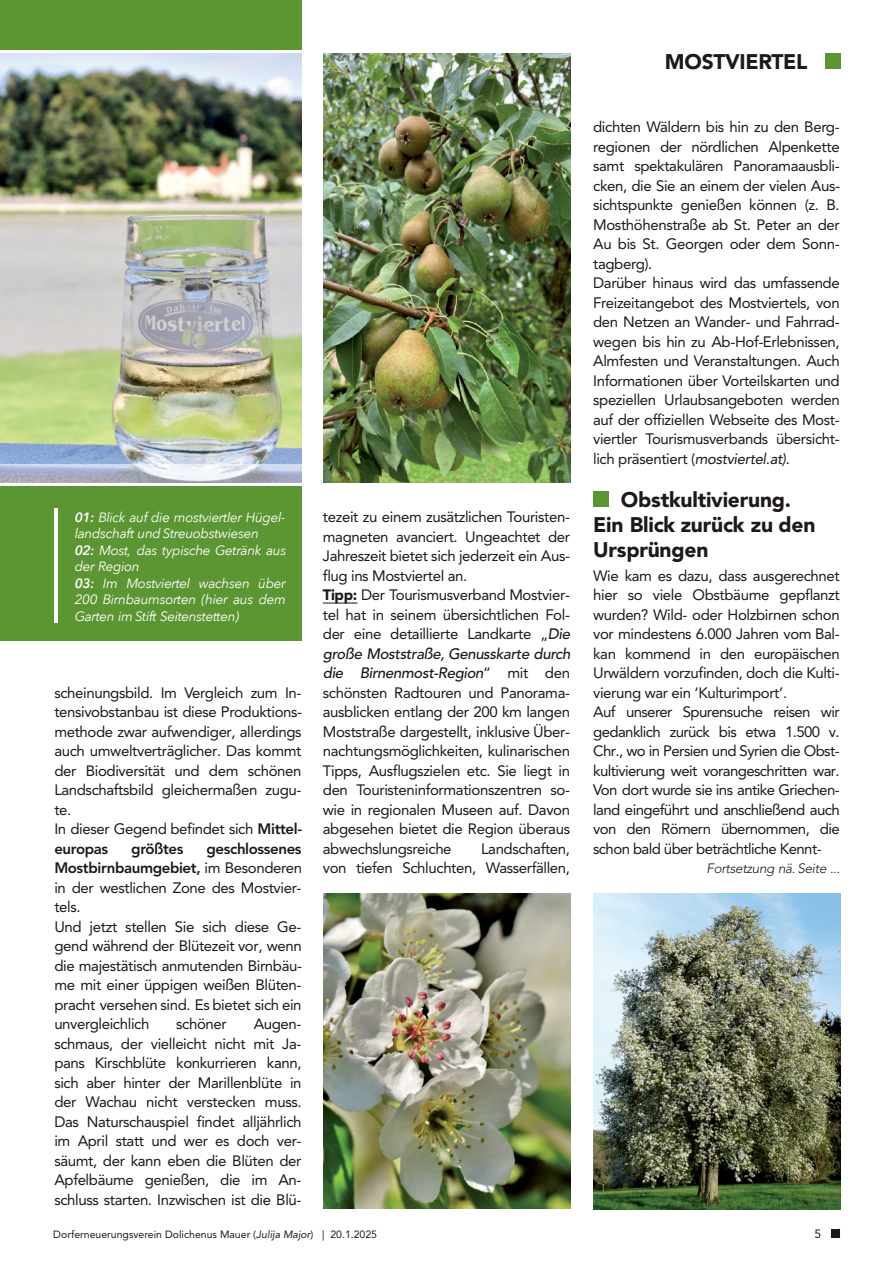
<style>
.page{position:relative;width:894px;height:1263px;background:#fff}
.page>*{position:absolute;margin:0;border:0;box-sizing:border-box;transform-origin:0 0}
.t1{font:900 21px/25.2px "Avenir LT Std";letter-spacing:-.01em;color:#1d181a}
.t2{font:15px/19.5px "Avenir LT Std";letter-spacing:-.025em;color:#1d181a}
.t3{font:800 15px "Avenir LT Std";letter-spacing:-.025em;color:#1d181a}
.t4{font:italic 13.5px/16.5px "Avenir Next";letter-spacing:-.025em;color:#fff}
.t5{font:italic 300 13.5px "Avenir LT Std";letter-spacing:-.025em;color:#1d181a}
.t6{font:12px "Avenir LT Std";color:#1d181a}
.t7{font:10.5px "Avenir LT Std";color:#1d181a}
.s1{font-weight:600}
.s2{font-weight:800}
.s3{font-weight:900}
.s4{font-weight:500;font-style:italic}
.s5{font-style:italic}
</style>
<div class="page">
<hr style="left:323px;top:603px;width:30px;height:1px;background:#1d181a">
<div style="left:593px;top:491px;width:16px;height:16px;background:#5c9632"></div>
<div style="left:824px;top:53px;width:16px;height:16px;background:#5c9632"></div>
<div style="left:830px;top:1229px;width:9px;height:8px;background:#1d181a"></div>
<img style="left:593px;top:894px;width:246px;height:315px">
<img style="left:323px;top:53px;width:247px;height:430px">
<img style="left:323px;top:893px;width:247px;height:315px">
<img style="left:0;top:53px;width:301px;height:411px">
<div style="left:0;top:464px;width:319px;height:177px;background:#fff;opacity:.56"></div>
<div style="left:0;top:0;width:301px;height:49px;background:#5c9632"></div>
<div style="left:0;top:486px;width:301px;height:155px;background:#5c9632"></div>
<hr style="left:54px;top:509px;width:4px;height:114px;background:#fff">
<p class="t4" style="left:75px;top:509px;width:213px"><span class="s1">01:</span> Blick auf die mostviertler Hügel&shy;landschaft und Streuobstwiesen<br><span class="s1">02:</span> Most, das typische Getränk aus der Region<br><span class="s1">03:</span> Im Mostviertel wachsen über<br>200 Birnbaumsorten (hier aus dem<br>Garten im Stift Seitenstetten)</p>
<p class="t2" style="left:54px;top:684px;width:249px">scheinungsbild. Im Vergleich zum In&shy;tensivobstanbau ist diese Produktions&shy;methode zwar aufwendiger, allerdings auch umweltverträglicher. Das kommt der Biodiversität und dem schönen<br>Landschaftsbild gleichermaßen zugu&shy;te.<br>In dieser Gegend befindet sich <span class="s2">Mittel&shy;europas</span></p>
<p class="t3" style="left:131px;top:842px;width:54px">größtes</p>
<p class="t2" style="left:54px;top:840px;width:249px;text-indent:152px"><span class="s2">geschlossenes<br>Mostbirnbaumgebiet,</span> im Besonderen in der westlichen Zone des Mostvier&shy;tels.<br>Und jetzt stellen Sie sich diese Ge&shy;gend während der Blütezeit vor, wenn die majestätisch anmutenden Birnbäu&shy;me mit einer üppigen weißen Blüten&shy;pracht versehen sind. Es bietet sich ein unvergleichlich</p>
<p class="t2" style="left:176px;top:1015px;width:52px">schöner</p>
<p class="t2" style="left:54px;top:1015px;width:249px;text-align:justify;text-indent:199px">Augen&shy;schmaus, der vielleicht nicht mit Ja&shy;pans Kirschblüte konkurrieren kann, sich aber hinter der Marillenblüte in der Wachau nicht verstecken muss.<br>Das Naturschauspiel findet alljährlich im April statt und wer es doch ver&shy;säumt, der kann eben die Blüten der Apfelbäume genießen, die im An&shy;schluss starten. Inzwischen ist die Blü-</p>
<p class="t2" style="left:323px;top:508px;width:249px">tezeit zu einem zusätzlichen Touristen&shy;magneten avanciert. Ungeachtet der Jahreszeit bietet sich jederzeit ein Aus&shy;flug ins Mostviertel an.<br><span class="s3">Tipp:</span> Der Tourismusverband Mostvier&shy;tel hat in seinem übersichtlichen Fol&shy;der eine detaillierte Landkarte „<span class="s4">Die große Moststraße, Genusskarte durch die Birnenmost-Region</span>“ mit den schönsten Radtouren und Panorama&shy;ausblicken entlang der 200 km langen Moststraße dargestellt, inklusive Über&shy;nachtungsmöglichkeiten, kulinarischen Tipps, Ausflugszielen etc. Sie liegt in den Touristeninformationszentren so&shy;wie in regionalen Museen auf. Davon abgesehen bietet die Region überaus abwechslungsreiche</p>
<p class="t2" style="left:323px;top:840px;width:249px;text-align:right">Landschaften,<br>von tiefen Schluchten, Wasserfällen,</p>
<h1 class="t1" style="left:664px;top:51px;width:144px">MOSTVIERTEL</h1>
<p class="t2" style="left:593px;top:118px;width:248px">dichten Wäldern bis hin zu den Berg&shy;regionen der nördlichen Alpenkette samt spektakulären Panoramaausbli&shy;cken, die Sie an einem der vielen Aus&shy;sichtspunkte genießen können (z. B.<br>Mosthöhenstraße ab St. Peter an der Au bis St. Georgen oder dem Sonn&shy;tagberg).<br>Darüber hinaus wird das umfassende Freizeitangebot des Mostviertels, von den Netzen an Wander- und Fahrrad&shy;wegen bis hin zu Ab-Hof-Erlebnissen, Almfesten und Veranstaltungen. Auch Informationen über Vorteilskarten und speziellen Urlaubsangeboten werden auf der offiziellen Webseite des Most&shy;viertler Tourismusverbands übersicht&shy;lich präsentiert (<span class="s5">mostviertel.at)</span>.</p>
<h1 class="t1" style="left:593px;top:489px;width:224px;text-indent:28px">Obstkultivierung.<br>Ein Blick zurück zu den<br>Ursprüngen</h1>
<p class="t2" style="left:593px;top:567px;width:248px">Wie kam es dazu, dass ausgerechnet hier so viele Obstbäume gepflanzt wurden? Wild- oder Holzbirnen schon vor mindestens 6.000 Jahren vom Bal&shy;kan kommend in den europäischen Urwäldern vorzufinden, doch die Kulti&shy;vierung war ein ‘Kulturimport’.<br>Auf unserer Spurensuche reisen wir gedanklich zurück bis etwa 1.500 v.<br>Chr., wo in Persien und Syrien die Obst&shy;kultivierung weit vorangeschritten war.<br>Von dort wurde sie ins antike Griechen&shy;land eingeführt und anschließend auch von den Römern übernommen, die schon bald über beträchtliche Kennt-</p>
<p class="t5" style="left:706px;top:863px;width:135px">Fortsetzung nä. Seite ...</p>
<p class="t7" style="left:53px;top:1229px;width:325px">Dorferneuerungsverein Dolichenus Mauer (<span class="s5">Julija Major</span>) | 20.1.2025</p>
<p class="t6" style="left:814px;top:1228px;width:8px">5</p>
</div>
